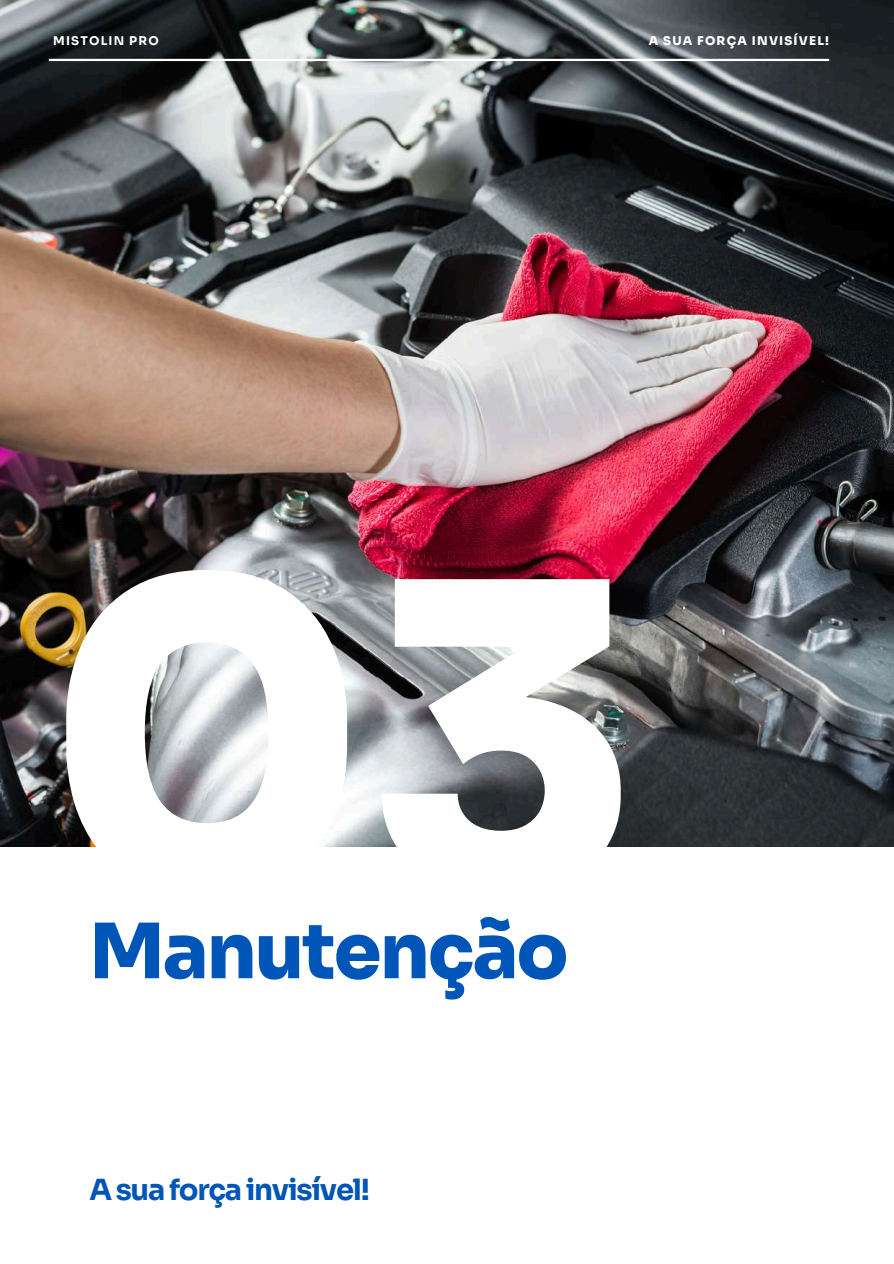
<style>
.page{position:relative;width:894px;height:1264px;background:#fff}
.page>*{position:absolute;margin:0;border:0;box-sizing:border-box;transform-origin:0 0}
.t1{font:800 421.95px "Sora";color:#fff}
.t2{font:800 76.2px "Sora";letter-spacing:-.025em;color:#0055b8}
.t3{font:700 29.1px "Sora";letter-spacing:-.045em;color:#0055b8}
.t4{font:800 12px "Sora";letter-spacing:.1em;color:#fff}
.t5{font:700 12px "Sora";letter-spacing:.1em;color:#fff}
</style>
<div class="page">
<img style="left:0;top:0;width:893px;height:846px">
<hr style="left:49px;top:59px;width:780px;height:2px;background:#fff">
<p class="t5" style="left:53px;top:33px;width:107px">MISTOLIN PRO</p>
<p class="t4" style="left:648px;top:33px;width:182px">A SUA FORÇA INVISÍVEL!</p>
<h1 class="t1" style="left:44px;top:478px;width:595px">03</h1>
<h2 class="t2" style="left:89px;top:904px;width:480px">Manutenção</h2>
<p class="t3" style="left:89px;top:1171px;width:282px">A sua força invisível!</p>
</div>
